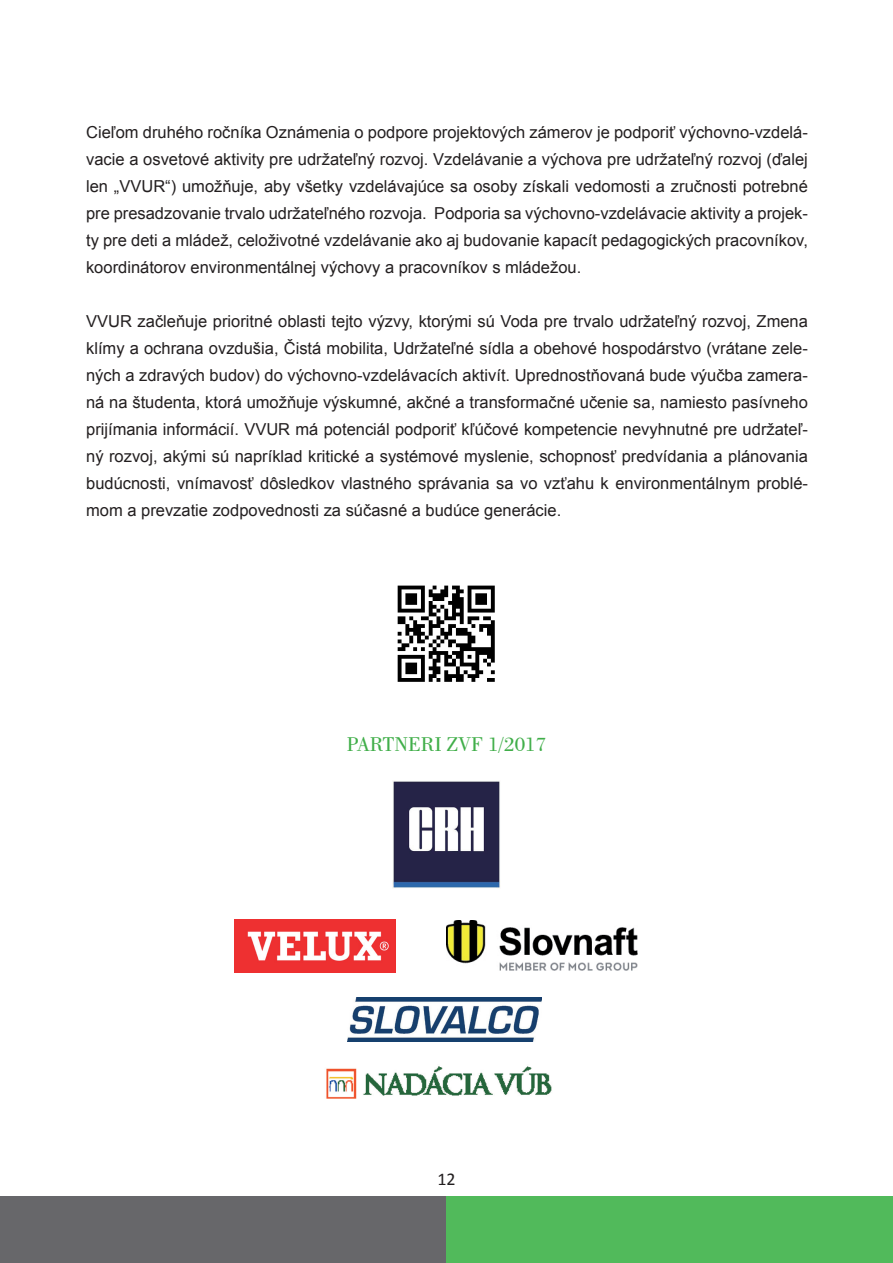
<style>
.page{position:relative;width:893px;height:1263px;background:#fff}
.page>*{position:absolute;margin:0;border:0;box-sizing:border-box;transform-origin:0 0}
.t1{font:21px "Bodoni BT";color:#40ae49}
.t2{font:18px "Calibri";color:#231f20}
.t3{font:16.5px/27px "Arial";color:#231f20;text-align:justify}
</style>
<div class="page">
<img style="left:326px;top:1037px;width:226px;height:62px">
<img style="left:348px;top:998px;width:193px;height:43px">
<img style="left:446px;top:921px;width:191px;height:49px">
<img style="left:235px;top:919px;width:160px;height:54px">
<img style="left:392px;top:781px;width:108px;height:108px">
<div style="left:0;top:1196px;width:447px;height:67px;background:#67676a"></div>
<div style="left:446px;top:1196px;width:447px;height:67px;background:#51ba5b"></div>
<img style="left:397px;top:585px;width:98px;height:97px">
<p class="t3" style="left:86px;top:119px;width:723px">Cieľom druhého ročníka Oznámenia o podpore projektových zámerov je podporiť výchovno-vzdelá&shy;vacie a osvetové aktivity pre udržateľný rozvoj. Vzdelávanie a výchova pre udržateľný rozvoj (ďalej len „VVUR“) umožňuje, aby všetky vzdelávajúce sa osoby získali vedomosti a zručnosti potrebné pre presadzovanie trvalo udržateľného rozvoja. Podporia sa výchovno-vzdelávacie aktivity a projek&shy;ty pre deti a mládež, celoživotné vzdelávanie ako aj budovanie kapacít pedagogických pracovníkov, koordinátorov environmentálnej výchovy a pracovníkov s mládežou.</p>
<p class="t3" style="left:86px;top:308px;width:723px">VVUR začleňuje prioritné oblasti tejto výzvy, ktorými sú Voda pre trvalo udržateľný rozvoj, Zmena klímy a ochrana ovzdušia, Čistá mobilita, Udržateľné sídla a obehové hospodárstvo (vrátane zele&shy;ných a zdravých budov) do výchovno-vzdelávacích aktivít. Uprednostňovaná bude výučba zamera&shy;ná na študenta, ktorá umožňuje výskumné, akčné a transformačné učenie sa, namiesto pasívneho prijímania informácií. VVUR má potenciál podporiť kľúčové kompetencie nevyhnutné pre udržateľ&shy;ný rozvoj, akými sú napríklad kritické a systémové myslenie, schopnosť predvídania a plánovania budúcnosti, vnímavosť dôsledkov vlastného správania sa vo vzťahu k environmentálnym problé&shy;mom a prevzatie zodpovednosti za súčasné a budúce generácie.</p>
<p class="t1" style="left:347px;top:731px;width:201px">PARTNERI ZVF 1/2017</p>
<p class="t2" style="left:437px;top:1167px;width:20px">12</p>
</div>
